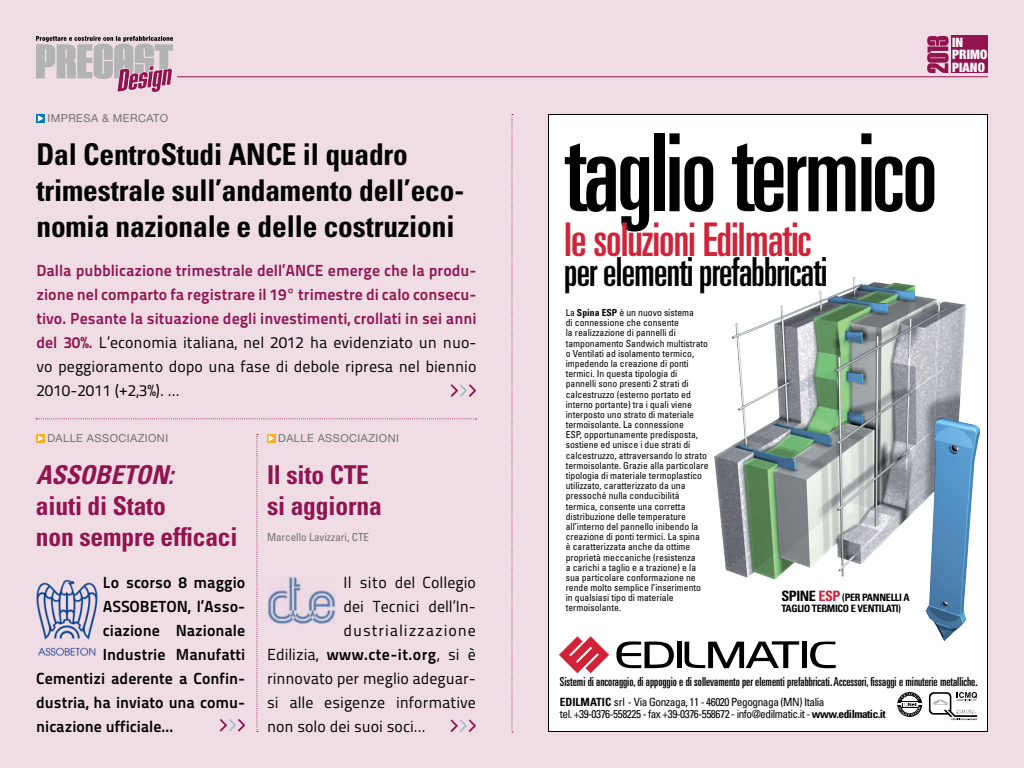
<style>
.page{position:relative;width:1024px;height:768px;background:#efdce5}
.page>*{position:absolute;margin:0;border:0;box-sizing:border-box;transform-origin:0 0}
.t1{font:ultra-condensed 107.9px "Univers LT Std";letter-spacing:-.025em;color:#000}
.t2{font:ultra-condensed 46.4px "Univers LT Std";letter-spacing:-.02em;color:#d22238}
.t3{font:ultra-condensed 40px "Univers LT Std";letter-spacing:-.02em;color:#000}
.t4{font:700 condensed 30px/36px "Univers";letter-spacing:-.005em;color:#000}
.t5{font:700 condensed 26px/31.2px "Univers";letter-spacing:-.005em;color:#92144f}
.t6{font:italic 700 condensed 26px "Univers";color:#92144f}
.t7{font:16px/24px "Titillium Maps 29 L 400 wt";color:#000;text-align:justify}
.t8{font:16px/24px "Titillium Maps 29 L 800 wt";color:#92144f;text-align:justify}
.t9{font:16px "Titillium Maps 29 L 800 wt";color:#000}
.t10{font:16px "Titillium Maps 29 L 800 wt";letter-spacing:.025em;color:#000}
.t11{font:900 condensed 13px/12.9px "Helvetica Neue";letter-spacing:.01em;color:#fff}
.t12{font:ultra-condensed 12.4px "Univers LT Std";color:#000}
.t13{font:condensed 11.3px/12.1px "Univers LT Std";letter-spacing:-.04em;color:#000}
.t14{font:11px "Helvetica Neue";letter-spacing:.04em;color:#707172}
.t15{font:condensed 11px "Univers";color:#707172}
.t16{font:700 condensed 10.2px/10.9px "Univers LT Std";letter-spacing:-.03em;color:#000}
.t17{font:condensed 9.7px/10.2px "Univers LT Std";color:#000}
.s1{font-family:"Titillium Maps 29 L 800 wt";color:#92144f}
.s2{font-family:"Titillium Maps 29 L 400 wt"}
.s3{font-weight:700}
.s4{font-size:14.3px}
.s5{font-size:14.3px;color:#d22238}
</style>
<div class="page">
<div style="left:951px;top:36px;width:37px;height:37px;background:#92144f"></div>
<svg style="left:927px;top:36px;width:22px;height:37px"></svg>
<hr style="left:177px;top:76px;width:811px;height:1px;background:#92144f">
<svg style="left:36px;top:36px;width:137px;height:57px"></svg>
<svg style="left:512px;top:114px;width:1px;height:618px"></svg>
<svg style="left:36px;top:418px;width:441px;height:1px"></svg>
<div style="left:548px;top:114px;width:439px;height:617px;background:#fff"></div>
<img style="left:715px;top:277px;width:265px;height:364px">
<svg style="left:897px;top:692px;width:25px;height:25px"></svg>
<svg style="left:929px;top:692px;width:48px;height:29px"></svg>
<svg style="left:616px;top:641px;width:58px;height:27px"></svg>
<div style="left:677px;top:642px;width:5px;height:26px;background:#000"></div>
<svg style="left:685px;top:641px;width:114px;height:27px"></svg>
<div style="left:802px;top:642px;width:5px;height:26px;background:#000"></div>
<svg style="left:810px;top:642px;width:26px;height:26px"></svg>
<svg style="left:559px;top:636px;width:50px;height:37px"></svg>
<div style="left:36px;top:114px;width:9px;height:9px;background:#1f89c6"></div>
<svg style="left:38px;top:115px;width:6px;height:7px"></svg>
<svg style="left:451px;top:384px;width:25px;height:13px"></svg>
<svg style="left:36px;top:434px;width:9px;height:9px"></svg>
<svg style="left:38px;top:435px;width:6px;height:7px"></svg>
<img style="left:36px;top:579px;width:62px;height:77px">
<svg style="left:220px;top:719px;width:25px;height:12px"></svg>
<svg style="left:256px;top:434px;width:2px;height:298px"></svg>
<svg style="left:267px;top:434px;width:9px;height:9px"></svg>
<svg style="left:269px;top:435px;width:5px;height:7px"></svg>
<img style="left:267px;top:577px;width:68px;height:47px">
<svg style="left:451px;top:720px;width:25px;height:12px"></svg>
<p class="t14" style="left:47px;top:112px;width:122px">IMPRESA &amp; MERCATO</p>
<h3 class="t4" style="left:36px;top:137px;width:429px">Dal CentroStudi ANCE il quadro trimestrale sull’andamento dell’eco&shy;nomia nazionale e delle costruzioni</h3>
<h3 class="t8" style="left:36px;top:257px;width:442px">Dalla pubblicazione trimestrale dell’ANCE emerge che la produ&shy;zione nel comparto fa registrare il 19° trimestre di calo consecu&shy;tivo. Pesante la situazione degli investimenti, crollati in sei anni</h3>
<h3 class="t7" style="left:36px;top:330px;width:442px"><span class="s1">del 30%.</span> L’economia italiana, nel 2012 ha evidenziato un nuo&shy;vo peggioramento dopo una fase di debole ripresa nel biennio 2010-2011 (+2,3%). ...</h3>
<p class="t14" style="left:47px;top:432px;width:122px">DALLE ASSOCIAZIONI</p>
<h3 class="t6" style="left:36px;top:459px;width:146px">ASSOBETON:</h3>
<h3 class="t5" style="left:36px;top:490px;width:203px">aiuti di Stato<br>non sempre efficaci</h3>
<p class="t14" style="left:278px;top:432px;width:122px">DALLE ASSOCIAZIONI</p>
<h3 class="t5" style="left:267px;top:459px;width:116px">Il sito CTE si aggiorna</h3>
<p class="t15" style="left:267px;top:531px;width:104px">Marcello Lavizzari, CTE</p>
<h3 class="t7" style="left:344px;top:570px;width:134px">Il sito del Collegio dei Tecnici dell’In&shy;dustrializzazione</h3>
<h3 class="t10" style="left:267px;top:642px;width:210px"><span class="s2">Edilizia,</span> www.cte-it.org<span class="s2">, si è</span></h3>
<h3 class="t7" style="left:267px;top:666px;width:210px">rinnovato per meglio adeguar&shy;si alle esigenze informative non solo dei suoi soci...</h3>
<h3 class="t9" style="left:103px;top:570px;width:144px">Lo scorso 8 maggio</h3>
<h3 class="t9" style="left:103px;top:594px;width:144px">ASSOBETON, l’Asso-</h3>
<h3 class="t9" style="left:103px;top:618px;width:144px">ciazione Nazionale</h3>
<h3 class="t9" style="left:103px;top:642px;width:144px">Industrie Manufatti</h3>
<h3 class="t9" style="left:36px;top:666px;width:211px">Cementizi aderente a Confin-</h3>
<h3 class="t9" style="left:36px;top:690px;width:211px">dustria, ha inviato una comu-</h3>
<h3 class="t9" style="left:36px;top:714px;width:139px">nicazione ufficiale...</h3>
<h3 class="t11" style="left:952px;top:35px;width:37px">IN<br>PRIMO<br>PIANO</h3>
<h1 class="t1" style="left:564px;top:112px;width:375px">taglio termico</h1>
<h2 class="t2" style="left:564px;top:214px;width:249px">le soluzioni Edilmatic</h2>
<h3 class="t3" style="left:564px;top:249px;width:265px">per elementi prefabbricati</h3>
<p class="t17" style="left:566px;top:307px;width:144px">La <span class="s3">Spina ESP</span> è un nuovo sistema<br>di connessione che consente<br>la realizzazione di pannelli di tamponamento Sandwich multistrato o Ventilati ad isolamento termico, impedendo la creazione di ponti termici. In questa tipologia di pannelli sono presenti 2 strati di calcestruzzo (esterno portato ed interno portante) tra i quali viene interposto uno strato di materiale termoisolante. La connessione<br>ESP, opportunamente predisposta, sostiene ed unisce i due strati di calcestruzzo, attraversando lo strato termoisolante. Grazie alla particolare tipologia di materiale termoplastico utilizzato, caratterizzato da una pressoché nulla conducibilità termica, consente una corretta distribuzione delle temperature all’interno del pannello inibendo la creazione di ponti termici. La spina<br>è caratterizzata anche da ottime proprietà meccaniche (resistenza<br>a carichi a taglio e a trazione) e la sua particolare conformazione ne rende molto semplice l’inserimento in qualsiasi tipo di materiale termoisolante.</p>
<p class="t16" style="left:781px;top:592px;width:130px"><span class="s4">SPINE</span> <span class="s5">ESP</span> (PER PANNELLI A<br>TAGLIO TERMICO E VENTILATI)</p>
<p class="t12" style="left:560px;top:675px;width:419px">Sistemi di ancoraggio, di appoggio e di sollevamento per elementi prefabbricati. Accessori, fissaggi e minuterie metalliche.</p>
<p class="t13" style="left:560px;top:696px;width:327px"><span class="s3">EDILMATIC</span> srl - Via Gonzaga, 11 - 46020 Pegognaga (MN) Italia<br>tel. +39-0376-558225 - fax +39-0376-558672 - info@edilmatic.it - <span class="s3">www.edilmatic.it</span></p>
</div>
